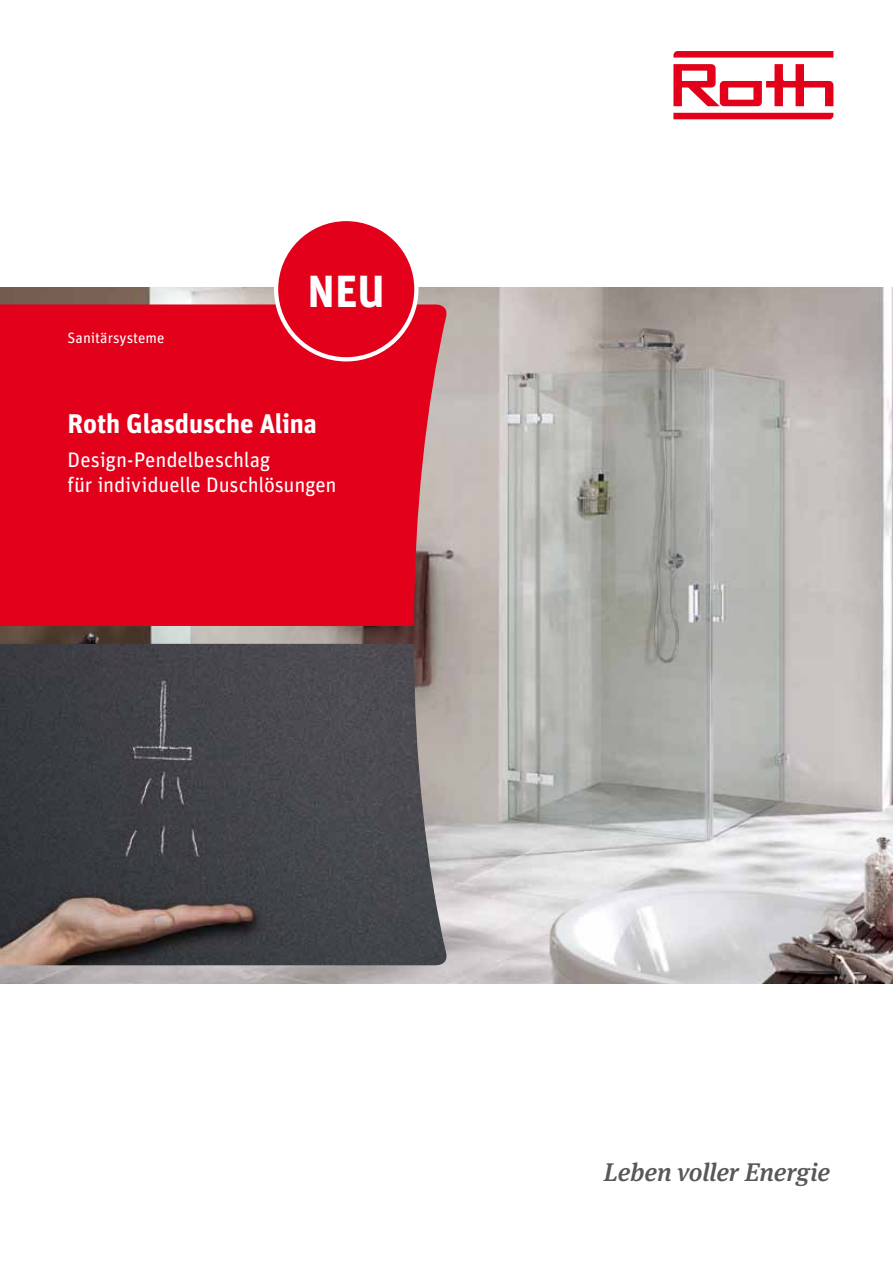
<style>
.page{position:relative;width:893px;height:1263px;background:#fff}
.page>*{position:absolute;margin:0;border:0;box-sizing:border-box;transform-origin:0 0}
.t1{font:700 45px "Unit OT";color:#fff}
.t2{font:700 27px "Unit OT";letter-spacing:-.005em;color:#fff}
.t3{font:italic 500 25.5px "Meta Serif OT";letter-spacing:-.005em;color:#58585a}
.t4{font:21px/25.2px "Unit OT";letter-spacing:-.01em;color:#fff}
.t5{font:15px "Unit OT";color:#fff}
</style>
<div class="page">
<svg style="left:673px;top:113px;width:160px;height:6px"></svg>
<svg style="left:673px;top:51px;width:160px;height:7px"></svg>
<svg style="left:673px;top:64px;width:160px;height:42px"></svg>
<img style="left:0;top:287px;width:893px;height:696px">
<img style="left:0;top:644px;width:448px;height:321px">
<div style="left:0;top:304px;width:449px;height:322px;background:#e2001a"></div>
<div style="left:274px;top:217px;width:145px;height:144px;background:#fff;border-radius:50%"></div>
<div style="left:278px;top:221px;width:136px;height:136px;background:#e2001a;border-radius:50%"></div>
<p class="t5" style="left:68px;top:328px;width:98px">Sanitärsysteme</p>
<h1 class="t1" style="left:308px;top:262px;width:79px">NEU</h1>
<p class="t2" style="left:68px;top:406px;width:251px">Roth Glasdusche Alina</p>
<p class="t4" style="left:68px;top:447px;width:271px">Design-Pendelbeschlag<br>für individuelle Duschlösungen</p>
<p class="t3" style="left:604px;top:1155px;width:228px">Leben voller Energie</p>
</div>
